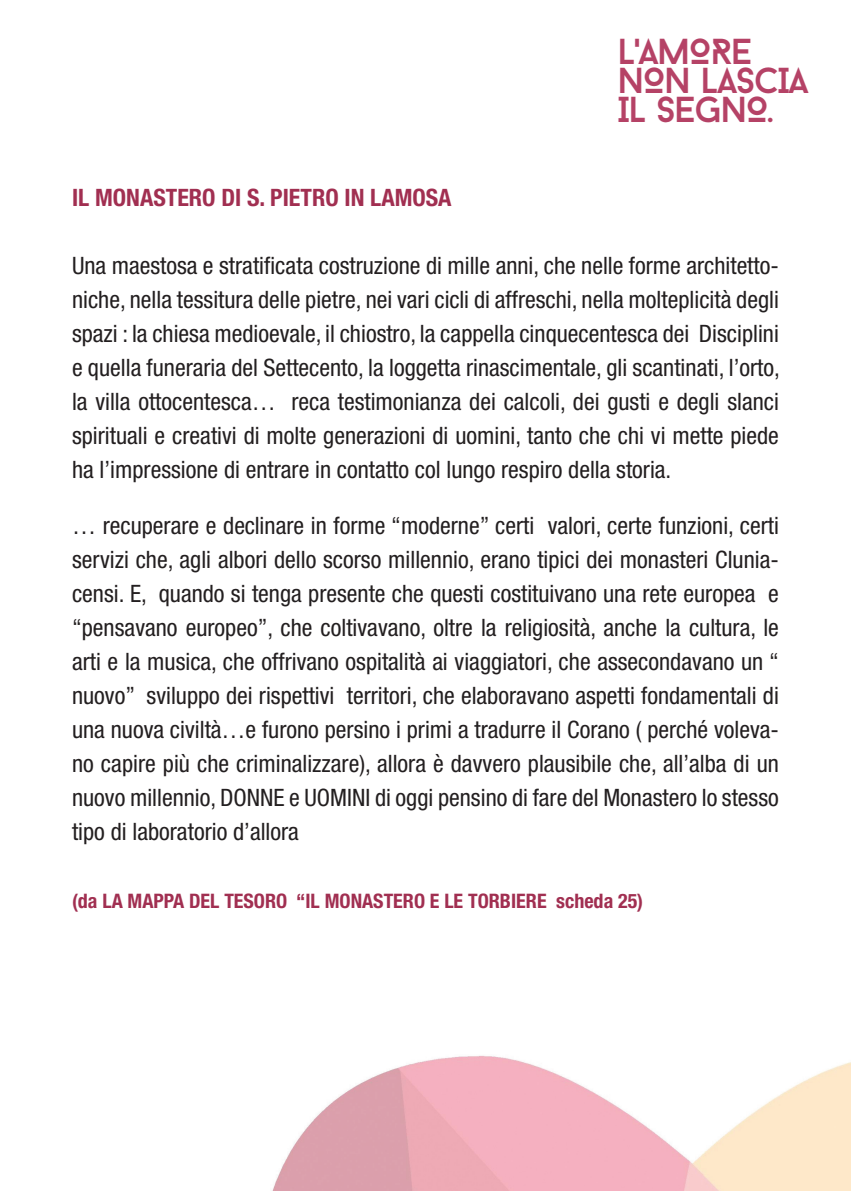
<style>
.page{position:relative;width:851px;height:1191px;background:#fff}
.page>*{position:absolute;margin:0;border:0;box-sizing:border-box;transform-origin:0 0}
.t1{font:36px/29.2px "Baron Neue";letter-spacing:-.04em;color:#b54266}
.t2{font:condensed 24px/34px "Helvetica Neue";color:#231f20;text-align:justify}
.t3{font:700 condensed 24px "Helvetica Neue";color:#a12f51}
.t4{font:700 condensed 20px "Helvetica Neue";color:#a12f51}
</style>
<div class="page">
<img style="left:272px;top:1055px;width:578px;height:136px">
<p class="t3" style="left:72px;top:183px;width:381px">IL MONASTERO DI S. PIETRO IN LAMOSA</p>
<h1 class="t1" style="left:617px;top:36px;width:193px">L'AMORE<br>NON LASCIA<br>IL SEGNO.</h1>
<p class="t2" style="left:72px;top:248px;width:709px">Una maestosa e stratificata costruzione di mille anni, che nelle forme architetto&shy;niche, nella tessitura delle pietre, nei vari cicli di affreschi, nella molteplicità degli spazi : la chiesa medioevale, il chiostro, la cappella cinquecentesca dei Disciplini e quella funeraria del Settecento, la loggetta rinascimentale, gli scantinati, l’orto, la villa ottocentesca… reca testimonianza dei calcoli, dei gusti e degli slanci spirituali e creativi di molte generazioni di uomini, tanto che chi vi mette piede ha l’impressione di entrare in contatto col lungo respiro della storia.</p>
<p class="t2" style="left:72px;top:508px;width:708px">… recuperare e declinare in forme “moderne” certi valori, certe funzioni, certi servizi che, agli albori dello scorso millennio, erano tipici dei monasteri Clunia&shy;censi. E, quando si tenga presente che questi costituivano una rete europea e “pensavano europeo”, che coltivavano, oltre la religiosità, anche la cultura, le arti e la musica, che offrivano ospitalità ai viaggiatori, che assecondavano un “ nuovo” sviluppo dei rispettivi territori, che elaboravano aspetti fondamentali di una nuova civiltà…e furono persino i primi a tradurre il Corano ( perché voleva&shy;no capire più che criminalizzare), allora è davvero plausibile che, all’alba di un nuovo millennio, DONNE e UOMINI di oggi pensino di fare del Monastero lo stesso tipo di laboratorio d’allora</p>
<p class="t4" style="left:72px;top:888px;width:572px">(da LA MAPPA DEL TESORO “IL MONASTERO E LE TORBIERE scheda 25)</p>
</div>
